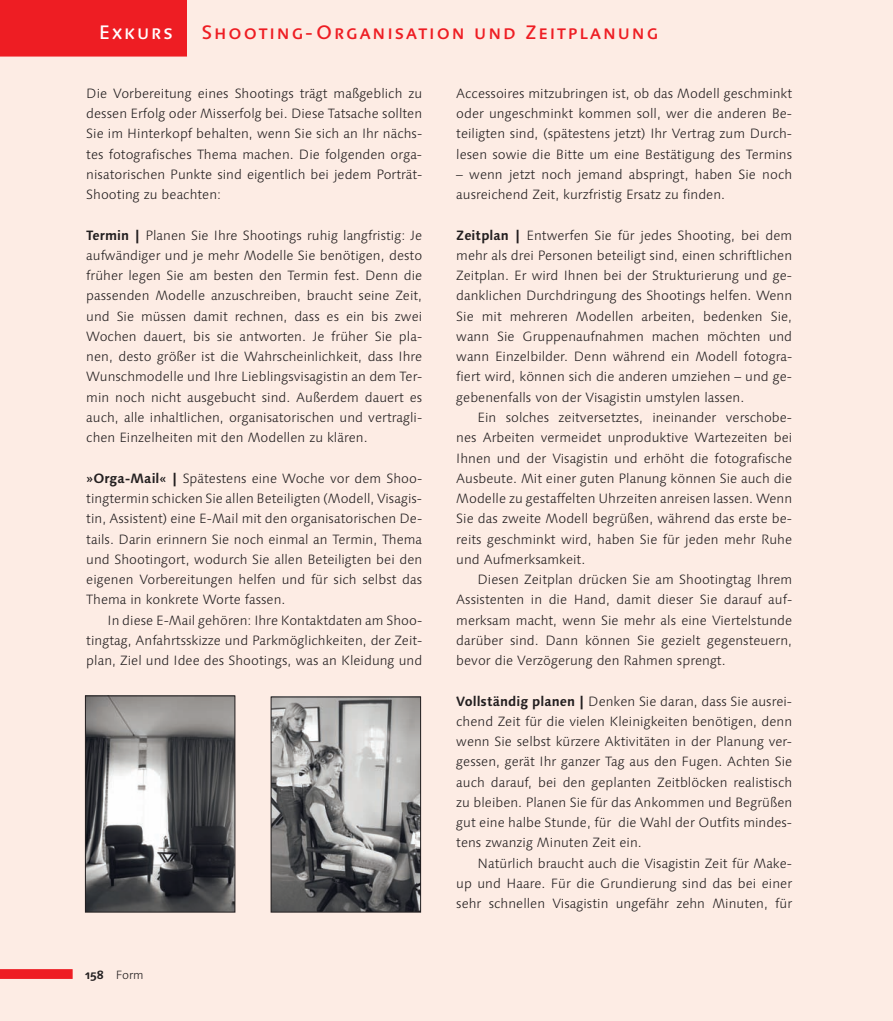
<style>
.page{position:relative;width:893px;height:1021px;background:#fff}
.page>*{position:absolute;margin:0;border:0;box-sizing:border-box;transform-origin:0 0}
.t1{font:500 19.5px "Linotype Syntax SC";letter-spacing:.1em;color:#ee1d23}
.t2{font:500 19.5px "Linotype Syntax SC";letter-spacing:.1em;color:#fff}
.t3{font:300 13.5px/20.2px "Linotype Syntax Os F";letter-spacing:.005em;color:#231f20;text-align:justify}
.t4{font:300 12px "Linotype Syntax";color:#231f20}
.s1{font-weight:700}
.s2{font-family:"Linotype Syntax Os F";font-weight:700}
</style>
<div class="page">
<div style="left:0;top:0;width:893px;height:1020px;background:#fdece4"></div>
<svg style="left:0;top:969px;width:73px;height:9px"></svg>
<img style="left:87px;top:697px;width:146px;height:213px">
<div style="left:85px;top:695px;width:150px;height:217px;border:1px solid #231f20"></div>
<img style="left:273px;top:698px;width:146px;height:212px">
<div style="left:271px;top:696px;width:150px;height:216px;border:1px solid #231f20"></div>
<div style="left:0;top:0;width:187px;height:57px;background:#ee1d23"></div>
<h1 class="t2" style="left:99px;top:20px;width:75px">Exkurs</h1>
<h1 class="t1" style="left:201px;top:20px;width:458px">Shooting-Organisation und Zeitplanung</h1>
<p class="t3" style="left:86px;top:83px;width:337px">Die Vorbereitung eines Shootings trägt maßgeblich zu dessen Erfolg oder Misserfolg bei. Diese Tatsache sollten Sie im Hinterkopf behalten, wenn Sie sich an Ihr nächs&shy;tes fotografisches Thema machen. Die folgenden orga&shy;nisatorischen Punkte sind eigentlich bei jedem Porträt-Shooting zu beachten:</p>
<p class="t3" style="left:86px;top:225px;width:337px"><span class="s1">Termin |</span> Planen Sie Ihre Shootings ruhig langfristig: Je aufwändiger und je mehr Modelle Sie benötigen, desto früher legen Sie am besten den Termin fest. Denn die passenden Modelle anzuschreiben, braucht seine Zeit, und Sie müssen damit rechnen, dass es ein bis zwei Wochen dauert, bis sie antworten. Je früher Sie pla&shy;nen, desto größer ist die Wahrscheinlichkeit, dass Ihre Wunschmodelle und Ihre Lieblingsvisagistin an dem Ter&shy;min noch nicht ausgebucht sind. Außerdem dauert es auch, alle inhaltlichen, organisatorischen und vertragli&shy;chen Einzelheiten mit den Modellen zu klären.</p>
<p class="t3" style="left:86px;top:468px;width:337px"><span class="s1">»Orga-Mail« |</span> Spätestens eine Woche vor dem Shoo&shy;tingtermin schicken Sie allen Beteiligten (Modell, Visagis&shy;tin, Assistent) eine E-Mail mit den organisatorischen De&shy;tails. Darin erinnern Sie noch einmal an Termin, Thema und Shootingort, wodurch Sie allen Beteiligten bei den eigenen Vorbereitungen helfen und für sich selbst das Thema in konkrete Worte fassen.</p>
<p class="t3" style="left:86px;top:610px;width:337px;text-indent:21px">In diese E-Mail gehören: Ihre Kontaktdaten am Shoo&shy;tingtag, Anfahrtsskizze und Parkmöglichkeiten, der Zeit&shy;plan, Ziel und Idee des Shootings, was an Kleidung und</p>
<p class="t4" style="left:85px;top:967px;width:60px"><span class="s2">158</span> Form</p>
<p class="t3" style="left:456px;top:83px;width:337px">Accessoires mitzubringen ist, ob das Modell geschminkt oder ungeschminkt kommen soll, wer die anderen Be&shy;teiligten sind, (spätestens jetzt) Ihr Vertrag zum Durch&shy;lesen sowie die Bitte um eine Bestätigung des Termins</p>
<p class="t3" style="left:456px;top:164px;width:337px">– wenn jetzt noch jemand abspringt, haben Sie noch ausreichend Zeit, kurzfristig Ersatz zu finden.</p>
<p class="t3" style="left:456px;top:225px;width:337px"><span class="s1">Zeitplan |</span> Entwerfen Sie für jedes Shooting, bei dem mehr als drei Personen beteiligt sind, einen schriftlichen Zeitplan. Er wird Ihnen bei der Strukturierung und ge&shy;danklichen Durchdringung des Shootings helfen. Wenn Sie mit mehreren Modellen arbeiten, bedenken Sie, wann Sie Gruppenaufnahmen machen möchten und wann Einzelbilder. Denn während ein Modell fotogra&shy;fiert wird, können sich die anderen umziehen – und ge&shy;gebenenfalls von der Visagistin umstylen lassen.</p>
<p class="t3" style="left:456px;top:407px;width:337px;text-indent:21px">Ein solches zeitversetztes, ineinander verschobe&shy;nes Arbeiten vermeidet unproduktive Wartezeiten bei Ihnen und der Visagistin und erhöht die fotografische Ausbeute. Mit einer guten Planung können Sie auch die Modelle zu gestaffelten Uhrzeiten anreisen lassen. Wenn Sie das zweite Modell begrüßen, während das erste be&shy;reits geschminkt wird, haben Sie für jeden mehr Ruhe und Aufmerksamkeit.</p>
<p class="t3" style="left:456px;top:569px;width:337px;text-indent:21px">Diesen Zeitplan drücken Sie am Shootingtag Ihrem Assistenten in die Hand, damit dieser Sie darauf auf&shy;merksam macht, wenn Sie mehr als eine Viertelstunde darüber sind. Dann können Sie gezielt gegensteuern, bevor die Verzögerung den Rahmen sprengt.</p>
<p class="t3" style="left:456px;top:691px;width:337px"><span class="s1">Vollständig planen |</span> Denken Sie daran, dass Sie ausrei&shy;chend Zeit für die vielen Kleinigkeiten benötigen, denn wenn Sie selbst kürzere Aktivitäten in der Planung ver&shy;gessen, gerät Ihr ganzer Tag aus den Fugen. Achten Sie auch darauf, bei den geplanten Zeitblöcken realistisch zu bleiben. Planen Sie für das Ankommen und Begrüßen gut eine halbe Stunde, für die Wahl der Outfits mindes&shy;tens zwanzig Minuten Zeit ein.</p>
<p class="t3" style="left:456px;top:853px;width:337px;text-indent:21px">Natürlich braucht auch die Visagistin Zeit für Make&shy;up und Haare. Für die Grundierung sind das bei einer sehr schnellen Visagistin ungefähr zehn Minuten, für</p>
</div>
